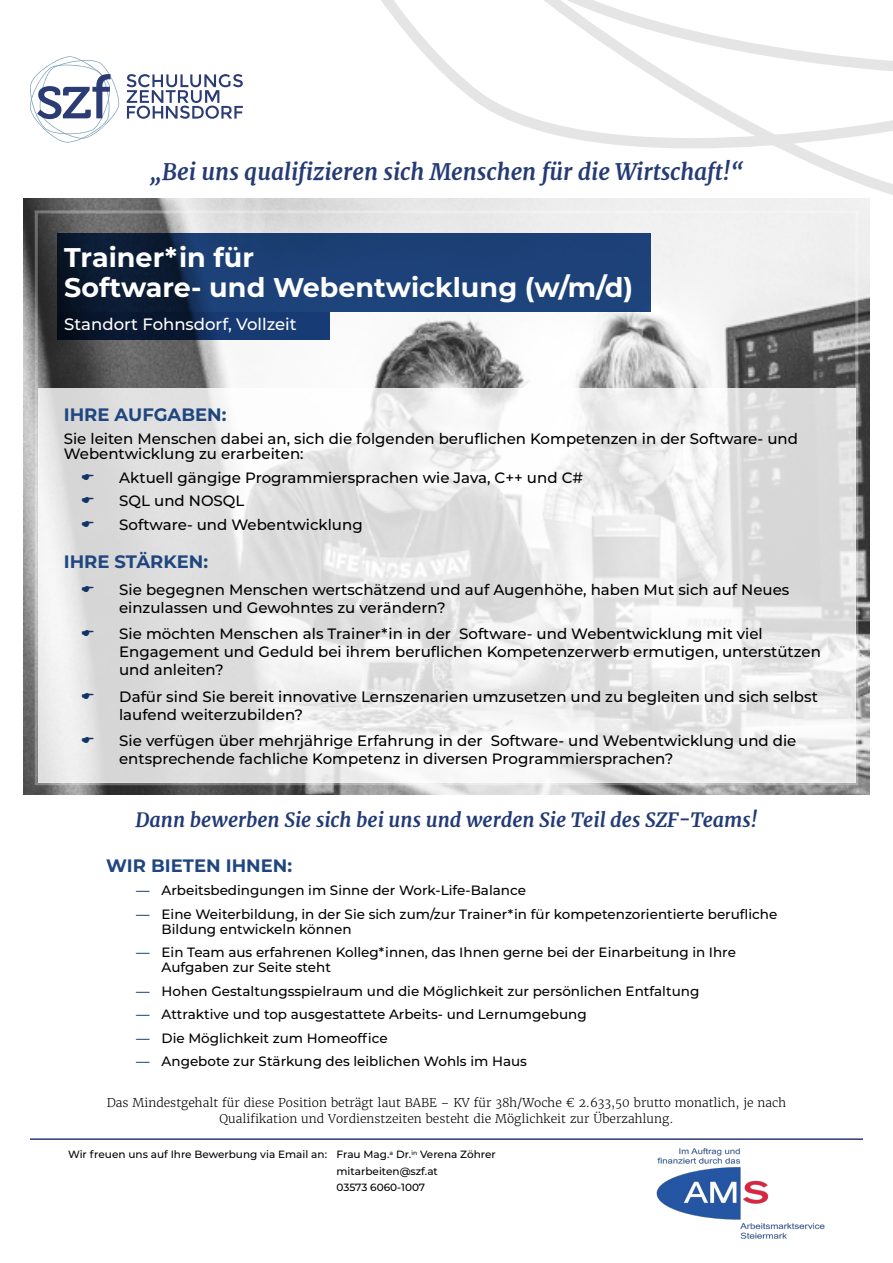
<style>
.page{position:relative;width:893px;height:1263px;background:#fff}
.page>*{position:absolute;margin:0;border:0;box-sizing:border-box;transform-origin:0 0}
.Qualifizierungsberei{font:700 27px "Montserrat";color:#fff}
.t1{font:italic 700 22.5px "Merriweather";color:#253b75}
.t2{font:italic 700 19.5px "Merriweather";color:#223a75}
.Überschrift{font:700 18px "Montserrat";color:#1f4680}
.Standort{font:500 16.5px "Montserrat";color:#fff}
.Überschrift-2{font:500 15px/18px "Montserrat";color:#000}
.t3{font:500 13.5px/15px "Montserrat";color:#000}
.t4{font:300 12px/16.5px "Merriweather";color:#000;text-align:center}
.t5{font:500 10.5px "Montserrat";color:#000}
.s1{color:#113466}
</style>
<div class="page">
<img style="left:656px;top:1148px;width:169px;height:91px">
<img style="left:24px;top:198px;width:845px;height:596px">
<svg style="left:127px;top:74px;width:58px;height:45px"></svg>
<svg style="left:30px;top:56px;width:89px;height:87px"></svg>
<div style="left:35px;top:210px;width:823px;height:575px;border:3px solid #fff"></div>
<hr style="left:30px;top:1138px;width:833px;height:2px;background:#2b3b73">
<svg style="left:328px;top:148px;width:565px;height:59px"></svg>
<svg style="left:185px;top:0;width:708px;height:148px"></svg>
<svg style="left:38px;top:388px;width:817px;height:394px"></svg>
<svg style="left:58px;top:234px;width:593px;height:78px;background:#183868"></svg>
<svg style="left:58px;top:312px;width:272px;height:28px;background:#0e264d"></svg>
<svg style="left:82px;top:585px;width:12px;height:6px"></svg>
<svg style="left:82px;top:630px;width:12px;height:6px"></svg>
<svg style="left:82px;top:692px;width:12px;height:6px"></svg>
<svg style="left:82px;top:737px;width:12px;height:6px"></svg>
<svg style="left:82px;top:473px;width:12px;height:6px"></svg>
<svg style="left:82px;top:497px;width:12px;height:6px"></svg>
<svg style="left:82px;top:520px;width:12px;height:7px"></svg>
<p class="t1" style="left:149px;top:158px;width:596px">„Bei uns qualifizieren sich Menschen für die Wirtschaft!“</p>
<p class="Qualifizierungsberei" style="left:64px;top:238px;width:191px">Trainer*in für</p>
<p class="Qualifizierungsberei" style="left:64px;top:268px;width:571px">Software- und Webentwicklung (w/m/d)</p>
<p class="Standort" style="left:64px;top:313px;width:234px">Standort Fohnsdorf, Vollzeit</p>
<p class="Überschrift" style="left:64px;top:401px;width:164px">IHRE AUFGABEN:</p>
<p class="Überschrift-2" style="left:64px;top:431px;width:736px;line-height:15px">Sie leiten Menschen dabei an, sich die folgenden beruflichen Kompetenzen in der Software- und<br>Webentwicklung zu erarbeiten:</p>
<p class="Überschrift-2" style="left:119px;top:468px;width:465px">Aktuell gängige Programmiersprachen wie Java, C++ und C#</p>
<p class="Überschrift-2" style="left:119px;top:491px;width:127px">SQL und NOSQL</p>
<p class="Überschrift-2" style="left:119px;top:515px;width:245px">Software- und Webentwicklung</p>
<p class="Überschrift" style="left:64px;top:549px;width:146px">IHRE STÄRKEN:</p>
<p class="Überschrift-2" style="left:119px;top:580px;width:672px">Sie begegnen Menschen wertschätzend und auf Augenhöhe, haben Mut sich auf Neues einzulassen und Gewohntes zu verändern?</p>
<p class="Überschrift-2" style="left:119px;top:624px;width:703px">Sie möchten Menschen als Trainer*in in der Software- und Webentwicklung mit viel<br>Engagement und Geduld bei ihrem beruflichen Kompetenzerwerb ermutigen, unterstützen und anleiten?</p>
<p class="Überschrift-2" style="left:119px;top:687px;width:700px">Dafür sind Sie bereit innovative Lernszenarien umzusetzen und zu begleiten und sich selbst laufend weiterzubilden?</p>
<p class="Überschrift-2" style="left:119px;top:731px;width:679px">Sie verfügen über mehrjährige Erfahrung in der Software- und Webentwicklung und die entsprechende fachliche Kompetenz in diversen Programmiersprachen?</p>
<p class="t2" style="left:135px;top:808px;width:624px">Dann bewerben Sie sich bei uns und werden Sie Teil des SZF-Teams!</p>
<p class="Überschrift" style="left:106px;top:852px;width:187px">WIR BIETEN IHNEN:</p>
<p class="t3" style="left:136px;top:882px;width:391px"><span class="s1">—</span> Arbeitsbedingungen im Sinne der Work-Life-Balance</p>
<p class="t3" style="left:162px;top:906px;width:617px;text-indent:-26px"><span class="s1">—</span> Eine Weiterbildung, in der Sie sich zum/zur Trainer*in für kompetenzorientierte berufliche<br>Bildung entwickeln können</p>
<p class="t3" style="left:162px;top:944px;width:576px;text-indent:-26px"><span class="s1">—</span> Ein Team aus erfahrenen Kolleg*innen, das Ihnen gerne bei der Einarbeitung in Ihre<br>Aufgaben zur Seite steht</p>
<p class="t3" style="left:136px;top:983px;width:565px"><span class="s1">—</span> Hohen Gestaltungsspielraum und die Möglichkeit zur persönlichen Entfaltung</p>
<p class="t3" style="left:136px;top:1006px;width:452px"><span class="s1">—</span> Attraktive und top ausgestattete Arbeits- und Lernumgebung</p>
<p class="t3" style="left:136px;top:1030px;width:253px"><span class="s1">—</span> Die Möglichkeit zum Homeoffice</p>
<p class="t3" style="left:136px;top:1053px;width:392px"><span class="s1">—</span> Angebote zur Stärkung des leiblichen Wohls im Haus</p>
<p class="t4" style="left:107px;top:1094px;width:681px">Das Mindestgehalt für diese Position beträgt laut BABE – KV für 38h/Woche € 2.633,50 brutto monatlich, je nach<br>Qualifikation und Vordienstzeiten besteht die Möglichkeit zur Überzahlung.</p>
<p class="t5" style="left:68px;top:1147px;width:261px">Wir freuen uns auf Ihre Bewerbung via Email an:</p>
<p class="t5" style="left:337px;top:1147px;width:161px">Frau Mag.<sup>a</sup> Dr.<sup>in</sup> Verena Zöhrer</p>
<p class="t5" style="left:337px;top:1164px;width:103px">mitarbeiten@szf.at</p>
<p class="t5" style="left:337px;top:1180px;width:90px">03573 6060-1007</p>
</div>
